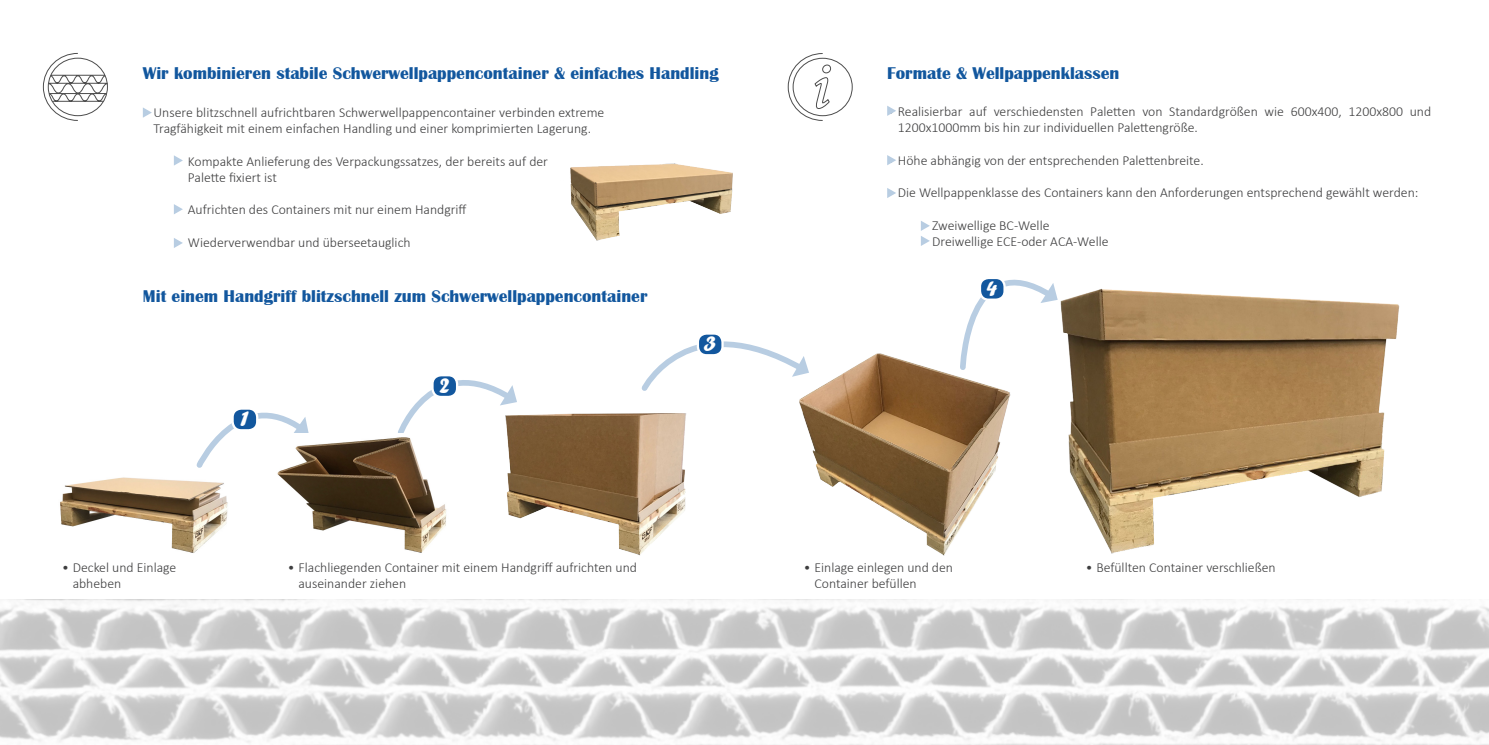
<style>
.page{position:relative;width:1489px;height:745px;background:#fff}
.page>*{position:absolute;margin:0;border:0;box-sizing:border-box;transform-origin:0 0}
.t1{font:22.88px "Forte";color:#fff}
.t2{font:700 17.5px "Britannic";color:#12579e}
.t3{font:300 13.75px/16.2px "Calibri";color:#3e3e3f}
</style>
<div class="page">
<svg style="left:143px;top:107px;width:9px;height:11px"></svg>
<svg style="left:174px;top:155px;width:9px;height:10px"></svg>
<svg style="left:174px;top:204px;width:9px;height:10px"></svg>
<svg style="left:887px;top:106px;width:9px;height:10px"></svg>
<svg style="left:887px;top:155px;width:9px;height:10px"></svg>
<svg style="left:174px;top:238px;width:9px;height:10px"></svg>
<svg style="left:43px;top:53px;width:65px;height:68px"></svg>
<svg style="left:787px;top:53px;width:44px;height:68px"></svg>
<svg style="left:887px;top:188px;width:9px;height:10px"></svg>
<svg style="left:921px;top:221px;width:8px;height:25px"></svg>
<svg style="left:196px;top:412px;width:113px;height:56px"></svg>
<svg style="left:398px;top:380px;width:119px;height:53px"></svg>
<svg style="left:641px;top:341px;width:152px;height:50px"></svg>
<div style="left:232px;top:408px;width:25px;height:22px;background:#12579e;border-radius:9px"></div>
<div style="left:231px;top:407px;width:27px;height:24px;border:2px solid #fff;border-radius:9px"></div>
<div style="left:432px;top:375px;width:25px;height:21px;background:#12579e;border-radius:9px"></div>
<div style="left:431px;top:374px;width:27px;height:24px;border:2px solid #fff;border-radius:9px"></div>
<div style="left:698px;top:333px;width:24px;height:22px;background:#12579e;border-radius:9px"></div>
<div style="left:696px;top:332px;width:27px;height:24px;border:2px solid #fff;border-radius:9px"></div>
<svg style="left:962px;top:279px;width:91px;height:69px"></svg>
<div style="left:979px;top:278px;width:25px;height:21px;background:#12579e;border-radius:9px"></div>
<div style="left:978px;top:276px;width:27px;height:24px;border:2px solid #fff;border-radius:9px"></div>
<img style="left:276px;top:433px;width:170px;height:120px">
<img style="left:570px;top:163px;width:163px;height:78px">
<img style="left:501px;top:404px;width:185px;height:152px">
<img style="left:1053px;top:283px;width:347px;height:271px">
<img style="left:60px;top:477px;width:168px;height:76px">
<img style="left:793px;top:348px;width:218px;height:208px">
<img style="left:0;top:599px;width:1488px;height:145px">
<p class="t2" style="left:143px;top:63px;width:577px">Wir kombinieren stabile Schwerwellpappencontainer &amp; einfaches Handling</p>
<p class="t3" style="left:143px;top:104px;width:463px;text-align:center">• Unsere blitzschnell aufrichtbaren Schwerwellpappencontainer verbinden extreme<br>Tragfähigkeit mit einem einfachen Handling und einer komprimierten Lagerung.</p>
<p class="t3" style="left:188px;top:153px;width:361px">Kompakte Anlieferung des Verpackungssatzes, der bereits auf der</p>
<p class="t3" style="left:188px;top:169px;width:90px">Palette fixiert ist</p>
<p class="t3" style="left:188px;top:201px;width:280px">Aufrichten des Containers mit nur einem Handgriff</p>
<p class="t3" style="left:188px;top:234px;width:224px">Wiederverwendbar und überseetauglich</p>
<p class="t2" style="left:143px;top:286px;width:506px">Mit einem Handgriff blitzschnell zum Schwerwellpappencontainer</p>
<p class="t1" style="left:240px;top:405px;width:10px">1</p>
<p class="t1" style="left:439px;top:372px;width:12px">2</p>
<p class="t3" style="left:73px;top:559px;width:105px;text-indent:-11px">• Deckel und Einlage abheben</p>
<p class="t3" style="left:288px;top:559px;width:350px">• Flachliegenden Container mit einem Handgriff aufrichten und</p>
<p class="t3" style="left:298px;top:575px;width:109px">auseinander ziehen</p>
<p class="t1" style="left:703px;top:330px;width:14px">3</p>
<p class="t2" style="left:887px;top:63px;width:234px">Formate &amp; Wellpappenklassen</p>
<p class="t3" style="left:897px;top:103px;width:535px;text-indent:-11px">• Realisierbar auf verschiedensten Paletten von Standardgrößen wie 600x400, 1200x800 und<br>1200x1000mm bis hin zur individuellen Palettengröße.</p>
<p class="t3" style="left:887px;top:152px;width:318px">• Höhe abhängig von der entsprechenden Palettenbreite.</p>
<p class="t3" style="left:887px;top:184px;width:533px">• Die Wellpappenklasse des Containers kann den Anforderungen entsprechend gewählt werden:</p>
<p class="t3" style="left:932px;top:217px;width:119px">Zweiwellige BC-Welle</p>
<p class="t3" style="left:932px;top:233px;width:178px">Dreiwellige ECE-oder ACA-Welle</p>
<p class="t1" style="left:986px;top:274px;width:13px">4</p>
<p class="t3" style="left:803px;top:559px;width:151px">• Einlage einlegen und den</p>
<p class="t3" style="left:814px;top:575px;width:104px">Container befüllen</p>
<p class="t3" style="left:1085px;top:559px;width:191px">• Befüllten Container verschließen</p>
</div>
